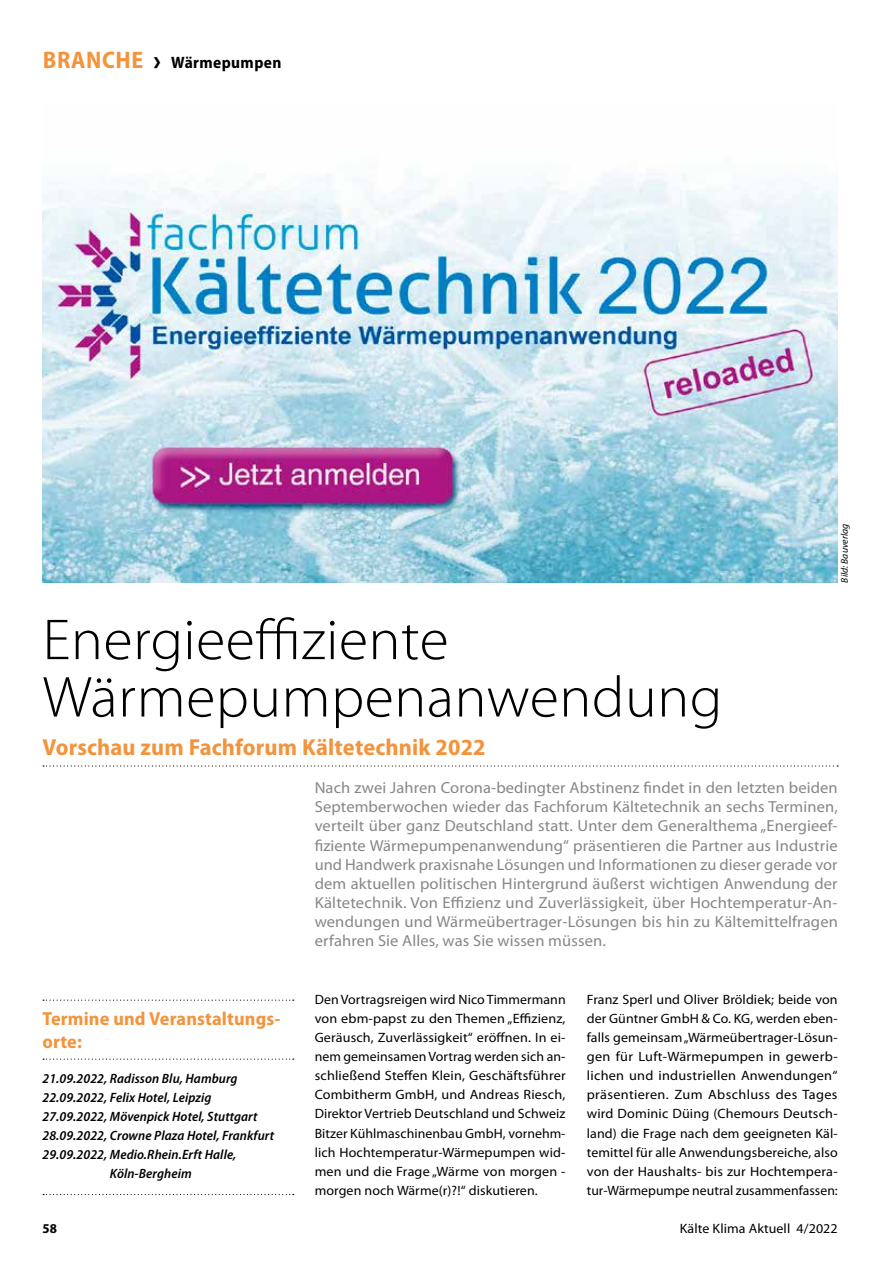
<style>
.page{position:relative;width:893px;height:1263px;background:#fff}
.page>*{position:absolute;margin:0;border:0;box-sizing:border-box;transform-origin:0 0}
.t1{font:300 58.2px/57.4px "Myriad Pro";letter-spacing:.005em;color:#000}
.t2{font:700 semi-condensed 23.25px "Myriad Pro";letter-spacing:.005em;color:#f3943d}
.t3{font:700 semi-condensed 18.9px/23.4px "Myriad Pro";letter-spacing:.005em;color:#f3943d}
.t4{font:700 semi-condensed 16.5px "Myriad Pro";letter-spacing:.025em;color:#000}
.t5{font:16.05px/19.2px "Myriad Pro";letter-spacing:.005em;color:#868786;text-align:justify}
.t6{font:13.5px/19.2px "Myriad Pro";letter-spacing:.005em;color:#000;text-align:justify}
.t7{font:italic 600 semi-condensed 13.5px "Myriad Pro";letter-spacing:.005em;color:#000}
.t8{font:700 semi-condensed 13.5px "Myriad Pro";color:#000}
.t9{font:italic 9.75px "Myriad Pro";letter-spacing:.005em;color:#000}
.s1{font-size:24px;color:#f3943d}
.s2{font-size:29.25px}
</style>
<div class="page">
<svg style="left:43px;top:765px;width:795px;height:1px"></svg>
<img style="left:43px;top:173px;width:795px;height:410px">
<svg style="left:43px;top:999px;width:251px;height:2px"></svg>
<svg style="left:43px;top:1058px;width:251px;height:2px"></svg>
<svg style="left:43px;top:1194px;width:251px;height:1px"></svg>
<p class="t4" style="left:43px;top:54px;width:240px"><span class="s1">BRANCHE</span> <span class="s2">›</span> Wärmepumpen</p>
<p class="t9" style="left:838px;top:583px;width:61px;rotate:-90deg">Bild: Bauverlag</p>
<h1 class="t1" style="left:43px;top:610px;width:681px">Energieeffiziente<br>Wärmepumpenanwendung</h1>
<h2 class="t2" style="left:43px;top:734px;width:445px">Vorschau zum Fachforum Kältetechnik 2022</h2>
<p class="t5" style="left:315px;top:778px;width:525px">Nach zwei Jahren Corona-bedingter Abstinenz findet in den letzten beiden Septemberwochen wieder das Fachforum Kältetechnik an sechs Terminen, verteilt über ganz Deutschland statt. Unter dem Generalthema „Energieef&shy;fiziente Wärmepumpenanwendung“ präsentieren die Partner aus Industrie und Handwerk praxisnahe Lösungen und Informationen zu dieser gerade vor dem aktuellen politischen Hintergrund äußerst wichtigen Anwendung der Kältetechnik. Von Effizienz und Zuverlässigkeit, über Hochtemperatur-An&shy;wendungen und Wärmeübertrager-Lösungen bis hin zu Kältemittelfragen erfahren Sie Alles, was Sie wissen müssen.</p>
<h3 class="t3" style="left:43px;top:1007px;width:239px">Termine und Veranstaltungs&shy;orte:</h3>
<p class="t7" style="left:43px;top:1071px;width:197px">21.09.2022, Radisson Blu, Hamburg</p>
<p class="t7" style="left:43px;top:1090px;width:170px">22.09.2022, Felix Hotel, Leipzig</p>
<p class="t7" style="left:43px;top:1109px;width:217px">27.09.2022, Mövenpick Hotel, Stuttgart</p>
<p class="t7" style="left:43px;top:1128px;width:233px">28.09.2022, Crowne Plaza Hotel, Frankfurt</p>
<p class="t7" style="left:43px;top:1147px;width:195px">29.09.2022, Medio.Rhein.Erft Halle,</p>
<p class="t7" style="left:110px;top:1166px;width:83px">Köln-Bergheim</p>
<p class="t6" style="left:315px;top:989px;width:252px">Den Vortragsreigen wird Nico Timmermann von ebm-papst zu den Themen „Effizienz, Geräusch, Zuverlässigkeit“ eröffnen. In ei&shy;nem gemeinsamen Vortrag werden sich an&shy;schließend Steffen Klein, Geschäftsführer Combitherm GmbH, und Andreas Riesch, Direktor Vertrieb Deutschland und Schweiz Bitzer Kühlmaschinenbau GmbH, vornehm&shy;lich Hochtemperatur-Wärmepumpen wid&shy;men und die Frage „Wärme von morgen - morgen noch Wärme(r)?!“ diskutieren.</p>
<p class="t6" style="left:587px;top:989px;width:252px">Franz Sperl und Oliver Bröldiek; beide von der Güntner GmbH &amp; Co. KG, werden eben&shy;falls gemeinsam „Wärmeübertrager-Lösun&shy;gen für Luft-Wärmepumpen in gewerb&shy;lichen und industriellen Anwendungen“ präsentieren. Zum Abschluss des Tages wird Dominic Düing (Chemours Deutsch&shy;land) die Frage nach dem geeigneten Käl&shy;temittel für alle Anwendungsbereiche, also von der Haushalts- bis zur Hochtempera&shy;tur-Wärmepumpe neutral zusammenfassen:</p>
<p class="t8" style="left:43px;top:1221px;width:16px">58</p>
<p class="t6" style="left:680px;top:1219px;width:160px">Kälte Klima Aktuell 4/2022</p>
</div>
